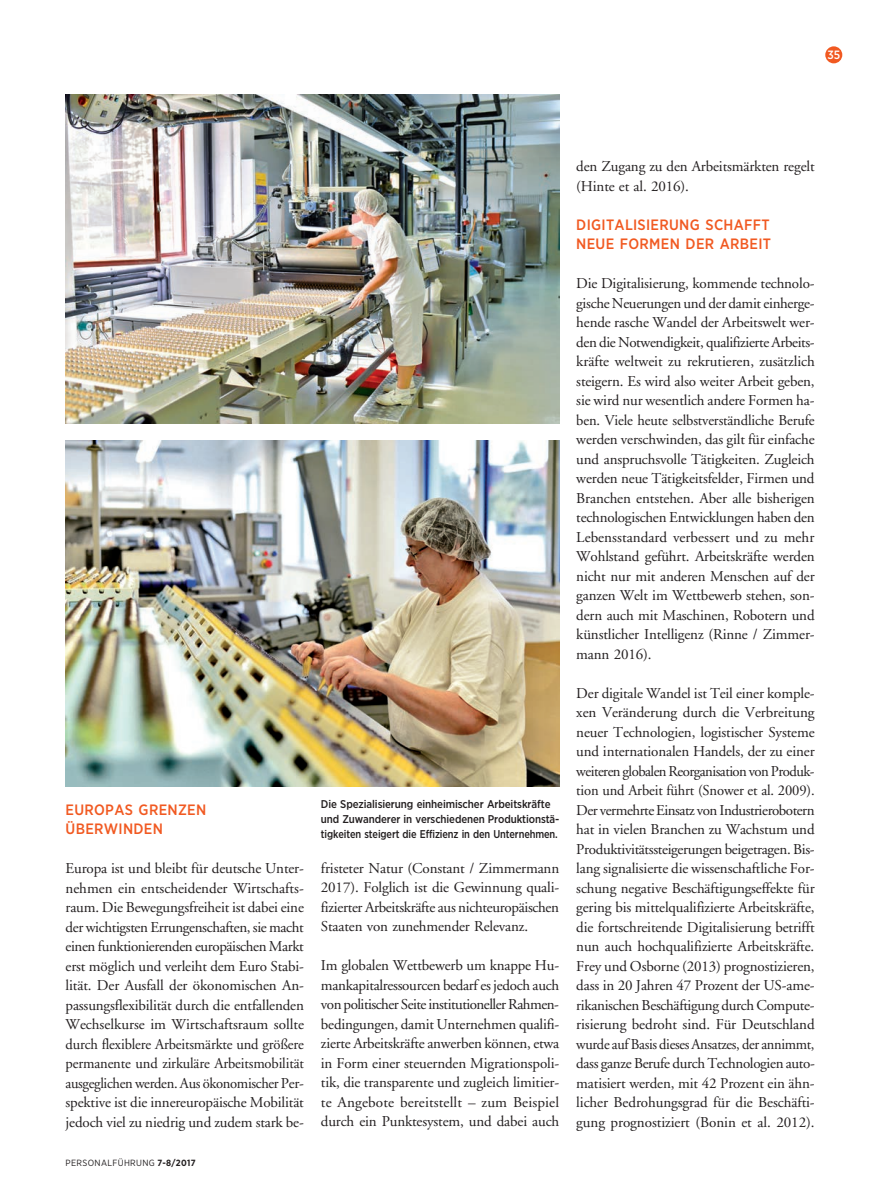
<style>
.page{position:relative;width:893px;height:1190px;background:#fff}
.page>*{position:absolute;margin:0;border:0;box-sizing:border-box;transform-origin:0 0}
.t1{font:15px/19.5px "Adobe Garamond";letter-spacing:-.01em;color:#231f20;text-align:justify}
.t2{font:500 15px/19.5px "Gotham Narrow";letter-spacing:.02em;color:#f15921}
.t3{font:500 12px "Gotham Narrow";color:#fff}
.t4{font:500 11.25px/15px "Gotham Narrow";letter-spacing:-.01em;color:#231f20}
.t5{font:9px "Gotham Narrow";letter-spacing:.04em;color:#231f20}
.s1{font-weight:700}
</style>
<div class="page">
<div style="left:824px;top:46px;width:17px;height:17px;background:#f15921;border-radius:50%"></div>
<img style="left:66px;top:94px;width:493px;height:330px">
<img style="left:66px;top:441px;width:493px;height:345px">
<p class="t3" style="left:827px;top:47px;width:14px">35</p>
<p class="t4" style="left:321px;top:796px;width:240px">Die Spezialisierung einheimischer Arbeitskräfte und Zuwanderer in verschiedenen Produktionstä&shy;tigkeiten steigert die Effizienz in den Unternehmen.</p>
<p class="t2" style="left:66px;top:799px;width:142px">EUROPAS GRENZEN<br>ÜBERWINDEN</p>
<p class="t1" style="left:66px;top:859px;width:240px">Europa ist und bleibt für deutsche Unter&shy;nehmen ein entscheidender Wirtschafts&shy;raum. Die Bewegungsfreiheit ist dabei eine der wichtigsten Errungenschaften, sie macht einen funktionierenden europäischen Markt erst möglich und verleiht dem Euro Stabi&shy;lität. Der Ausfall der ökonomischen An&shy;passungsflexibilität durch die entfallenden Wechselkurse im Wirtschaftsraum sollte durch flexiblere Arbeitsmärkte und größere permanente und zirkuläre Arbeitsmobilität ausgeglichen werden. Aus ökonomischer Per&shy;spektive ist die innereuropäische Mobilität jedoch viel zu niedrig und zudem stark be-</p>
<p class="t1" style="left:321px;top:859px;width:240px">fristeter Natur (Constant / Zimmermann 2017). Folglich ist die Gewinnung quali&shy;fizierter Arbeitskräfte aus nichteuropäischen Staaten von zunehmender Relevanz.</p>
<p class="t1" style="left:321px;top:956px;width:240px">Im globalen Wettbewerb um knappe Hu&shy;mankapitalressourcen bedarf es jedoch auch von politischer Seite institutioneller Rahmen&shy;bedingungen, damit Unternehmen qualifi&shy;zierte Arbeitskräfte anwerben können, etwa in Form einer steuernden Migrationspoli&shy;tik, die transparente und zugleich limitier&shy;te Angebote bereitstellt – zum Beispiel durch ein Punktesystem, und dabei auch</p>
<p class="t5" style="left:66px;top:1157px;width:131px">PERSONALFÜHRUNG <span class="s1">7-8/2017</span></p>
<p class="t1" style="left:576px;top:157px;width:240px">den Zugang zu den Arbeitsmärkten regelt (Hinte et al. 2016).</p>
<p class="t2" style="left:576px;top:214px;width:196px">DIGITALISIERUNG SCHAFFT<br>NEUE FORMEN DER ARBEIT</p>
<p class="t1" style="left:576px;top:274px;width:240px">Die Digitalisierung, kommende technolo&shy;gische Neuerungen und der damit einherge&shy;hende rasche Wandel der Arbeitswelt wer&shy;den die Notwendigkeit, qualifizierte Arbeits&shy;kräfte weltweit zu rekrutieren, zusätzlich steigern. Es wird also weiter Arbeit geben, sie wird nur wesentlich andere Formen ha&shy;ben. Viele heute selbstverständliche Berufe werden verschwinden, das gilt für einfache und anspruchsvolle Tätigkeiten. Zugleich werden neue Tätigkeitsfelder, Firmen und Branchen entstehen. Aber alle bisherigen technologischen Entwicklungen haben den Lebensstandard verbessert und zu mehr Wohlstand geführt. Arbeitskräfte werden nicht nur mit anderen Menschen auf der ganzen Welt im Wettbewerb stehen, son&shy;dern auch mit Maschinen, Robotern und künstlicher Intelligenz (Rinne / Zimmer&shy;mann 2016).</p>
<p class="t1" style="left:576px;top:683px;width:240px">Der digitale Wandel ist Teil einer komple&shy;xen Veränderung durch die Verbreitung neuer Technologien, logistischer Systeme und internationalen Handels, der zu einer weiteren globalen Reorganisation von Produk&shy;tion und Arbeit führt (Snower et al. 2009).<br>Der vermehrte Einsatz von Industrierobotern hat in vielen Branchen zu Wachstum und Produktivitätssteigerungen beigetragen. Bis&shy;lang signalisierte die wissenschaftliche For&shy;schung negative Beschäftigungseffekte für gering bis mittelqualifizierte Arbeitskräfte, die fortschreitende Digitalisierung betrifft nun auch hochqualifizierte Arbeitskräfte.<br>Frey und Osborne (2013) prognostizieren, dass in 20 Jahren 47 Prozent der US-ame&shy;rikanischen Beschäftigung durch Compute&shy;risierung bedroht sind. Für Deutschland wurde auf Basis dieses Ansatzes, der annimmt, dass ganze Berufe durch Technologien auto&shy;matisiert werden, mit 42 Prozent ein ähn&shy;licher Bedrohungsgrad für die Beschäfti&shy;gung prognostiziert (Bonin et al. 2012).</p>
</div>
